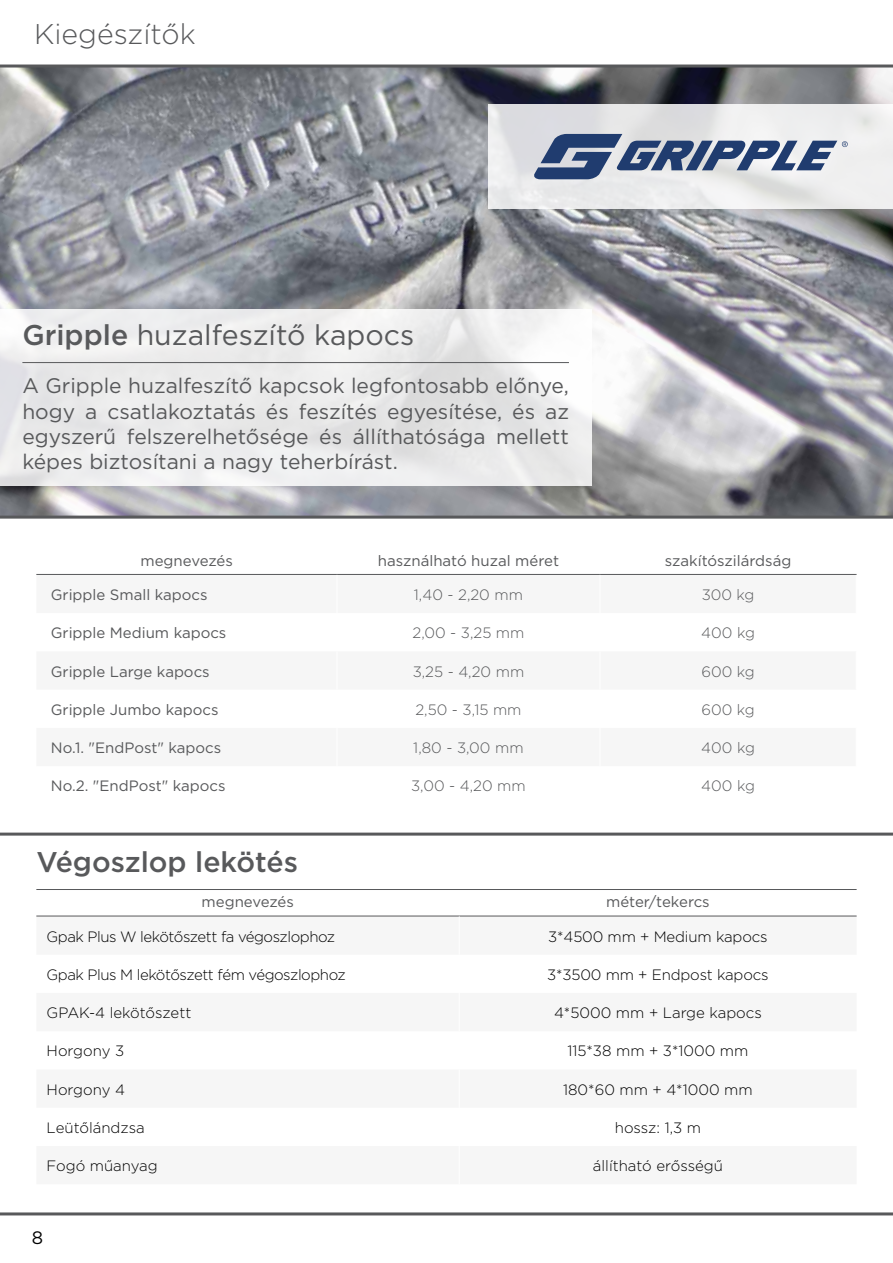
<style>
.page{position:relative;width:893px;height:1263px;background:#fff}
.page>*{position:absolute;margin:0;border:0;box-sizing:border-box;transform-origin:0 0}
.t1{font:28.5px "Gotham";color:#58595b}
.t2{font:500 28.5px "Gotham";color:#58595b}
.t3{font:300 28.5px "Gotham";color:#58595b}
.t4{font:21px/25.2px "Gotham";color:#58595b;text-align:justify}
.t5{font:18px "Gotham";color:#000}
.t6{font:15px "Gotham";color:#58595b}
.t7{font:300 15px "Gotham";letter-spacing:-.01em;color:#000}
.t8{font:300 15px "Gotham";color:#58595b}
.t9{font:300 15px "Gotham";letter-spacing:-.03em;color:#000}
.s1{font-weight:500}
</style>
<div class="page">
<img style="left:0;top:68px;width:893px;height:448px">
<hr style="left:0;top:65px;width:893px;height:3px;background:#58595b">
<hr style="left:0;top:516px;width:893px;height:3px;background:#58595b">
<hr style="left:0;top:1212px;width:893px;height:3px;background:#58595b">
<hr style="left:36px;top:574px;width:301px;height:1px;background:#58595b">
<hr style="left:337px;top:574px;width:263px;height:1px;background:#58595b">
<hr style="left:600px;top:574px;width:257px;height:1px;background:#58595b">
<svg style="left:489px;top:104px;width:404px;height:105px;fill:#eaebec"></svg>
<svg style="left:534px;top:134px;width:314px;height:45px"></svg>
<svg style="left:0;top:309px;width:591px;height:177px;fill:#ebebec"></svg>
<hr style="left:22px;top:362px;width:547px;height:1px;background:#58595b">
<hr style="left:0;top:833px;width:893px;height:3px;background:#58595b">
<hr style="left:36px;top:916px;width:423px;height:1px;background:#58595b">
<hr style="left:459px;top:916px;width:398px;height:1px;background:#58595b">
<hr style="left:459px;top:916px;width:1px;height:39px;background:#fff">
<hr style="left:36px;top:889px;width:821px;height:1px;background:#58595b">
<h1 class="t3" style="left:34px;top:16px;width:163px">Kiegészítők</h1>
<h1 class="t1" style="left:22px;top:317px;width:393px"><span class="s1">Gripple</span> huzalfeszítő kapocs</h1>
<h2 class="t4" style="left:22px;top:373px;width:548px">A Gripple huzalfeszítő kapcsok legfontosabb előnye, hogy a csatlakoztatás és feszítés egyesítése, és az egyszerű felszerelhetősége és állíthatósága mellett képes biztosítani a nagy teherbírást.</h2>
<p class="t6" style="left:140px;top:551px;width:94px">megnevezés</p>
<p class="t6" style="left:378px;top:551px;width:183px">használható huzal méret</p>
<p class="t6" style="left:665px;top:551px;width:128px">szakítószilárdság</p>
<p class="t6" style="left:51px;top:585px;width:158px">Gripple Small kapocs</p>
<p class="t8" style="left:414px;top:585px;width:111px">1,40 - 2,20 mm</p>
<p class="t8" style="left:702px;top:585px;width:54px">300 kg</p>
<p class="t6" style="left:51px;top:623px;width:177px">Gripple Medium kapocs</p>
<p class="t8" style="left:412px;top:623px;width:113px">2,00 - 3,25 mm</p>
<p class="t8" style="left:701px;top:623px;width:55px">400 kg</p>
<p class="t6" style="left:51px;top:662px;width:160px">Gripple Large kapocs</p>
<p class="t8" style="left:413px;top:662px;width:113px">3,25 - 4,20 mm</p>
<p class="t8" style="left:701px;top:662px;width:55px">600 kg</p>
<p class="t6" style="left:51px;top:700px;width:169px">Gripple Jumbo kapocs</p>
<p class="t8" style="left:415px;top:700px;width:108px">2,50 - 3,15 mm</p>
<p class="t8" style="left:701px;top:700px;width:55px">600 kg</p>
<p class="t6" style="left:51px;top:738px;width:172px">No.1. "EndPost" kapocs</p>
<p class="t8" style="left:413px;top:738px;width:112px">1,80 - 3,00 mm</p>
<p class="t8" style="left:701px;top:738px;width:55px">400 kg</p>
<p class="t6" style="left:51px;top:776px;width:176px">No.2. "EndPost" kapocs</p>
<p class="t8" style="left:411px;top:776px;width:116px">3,00 - 4,20 mm</p>
<p class="t8" style="left:701px;top:776px;width:55px">400 kg</p>
<h1 class="t2" style="left:36px;top:843px;width:263px">Végoszlop lekötés</h1>
<p class="t6" style="left:202px;top:892px;width:94px">megnevezés</p>
<p class="t6" style="left:606px;top:892px;width:105px">méter/tekercs</p>
<p class="t9" style="left:47px;top:927px;width:290px">Gpak Plus W lekötőszett fa végoszlophoz</p>
<p class="t7" style="left:548px;top:927px;width:221px">3*4500 mm + Medium kapocs</p>
<p class="t9" style="left:47px;top:965px;width:301px">Gpak Plus M lekötőszett fém végoszlophoz</p>
<p class="t7" style="left:547px;top:965px;width:223px">3*3500 mm + Endpost kapocs</p>
<p class="t7" style="left:47px;top:1003px;width:146px">GPAK-4 lekötőszett</p>
<p class="t7" style="left:554px;top:1003px;width:209px">4*5000 mm + Large kapocs</p>
<p class="t7" style="left:47px;top:1041px;width:79px">Horgony 3</p>
<p class="t7" style="left:567px;top:1041px;width:183px">115*38 mm + 3*1000 mm</p>
<p class="t7" style="left:47px;top:1080px;width:80px">Horgony 4</p>
<p class="t7" style="left:563px;top:1080px;width:191px">180*60 mm + 4*1000 mm</p>
<p class="t7" style="left:47px;top:1118px;width:100px">Leütőlándzsa</p>
<p class="t7" style="left:615px;top:1118px;width:88px">hossz: 1,3 m</p>
<p class="t7" style="left:47px;top:1156px;width:113px">Fogó műanyag</p>
<p class="t7" style="left:593px;top:1156px;width:132px">állítható erősségű</p>
<p class="t5" style="left:32px;top:1226px;width:13px">8</p>
</div>
